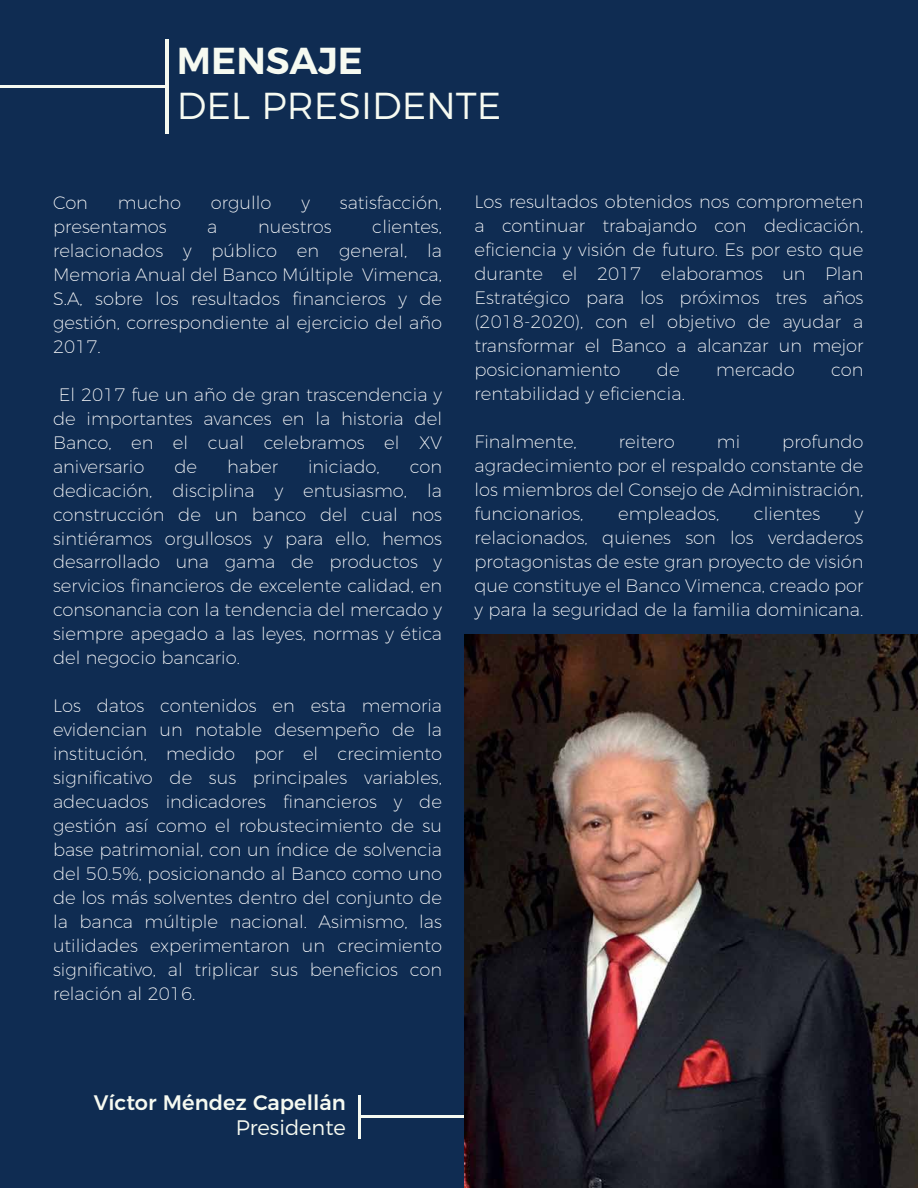
<style>
.page{position:relative;width:918px;height:1188px;background:#0f2c52}
.page>*{position:absolute;margin:0;border:0;box-sizing:border-box;transform-origin:0 0}
.t1{font:300 37.5px "Montserrat";color:#f6faf1}
.t2{font:600 37.5px "Montserrat";color:#f6faf1}
.t3{font:500 21px "Montserrat";color:#f6faf1}
.t4{font:300 21px "Montserrat";color:#f6faf1}
.t5{font:200 18px/24px "Montserrat";color:#fff;text-align:justify}
</style>
<div class="page">
<hr style="left:360px;top:1115px;width:558px;height:3px;background:#f6faf1">
<hr style="left:358px;top:1095px;width:3px;height:43px;background:#f6faf1">
<hr style="left:0;top:85px;width:167px;height:3px;background:#f6faf1">
<hr style="left:165px;top:39px;width:3px;height:95px;background:#f6faf1">
<img style="left:464px;top:635px;width:454px;height:553px">
<h1 class="t2" style="left:177px;top:30px;width:187px">MENSAJE</h1>
<h1 class="t1" style="left:177px;top:76px;width:326px">DEL PRESIDENTE</h1>
<p class="t5" style="left:53px;top:189px;width:36px">Con</p>
<p class="t5" style="left:118px;top:189px;width:65px">mucho</p>
<p class="t5" style="left:211px;top:189px;width:62px">orgullo</p>
<p class="t5" style="left:301px;top:189px;width:10px">y</p>
<p class="t5" style="left:340px;top:189px;width:104px">satisfacción,</p>
<p class="t5" style="left:53px;top:213px;width:115px">presentamos</p>
<p class="t5" style="left:207px;top:213px;width:12px">a</p>
<p class="t5" style="left:258px;top:213px;width:75px">nuestros</p>
<p class="t5" style="left:53px;top:213px;width:391px;text-indent:319px">clientes, relacionados y público en general, la Memoria Anual del Banco Múltiple Vimenca, S.A, sobre los resultados financieros y de gestión, correspondiente al ejercicio del año 2017.</p>
<p class="t5" style="left:53px;top:381px;width:391px;text-indent:6px">El 2017 fue un año de gran trascendencia y de importantes avances en la historia del Banco, en el cual celebramos el XV aniversario</p>
<p class="t5" style="left:174px;top:453px;width:24px">de</p>
<p class="t5" style="left:227px;top:453px;width:52px">haber</p>
<p class="t5" style="left:308px;top:453px;width:73px">iniciado,</p>
<p class="t5" style="left:53px;top:453px;width:391px;text-indent:357px">con dedicación, disciplina y entusiasmo, la construcción de un banco del cual nos sintiéramos orgullosos y para ello, hemos desarrollado una gama de productos y servicios financieros de excelente calidad, en consonancia con la tendencia del mercado y siempre apegado a las leyes, normas y ética del negocio bancario.</p>
<p class="t5" style="left:53px;top:693px;width:391px">Los datos contenidos en esta memoria evidencian un notable desempeño de la institución, medido por el crecimiento significativo de sus principales variables, adecuados indicadores financieros y de gestión así como el robustecimiento de su base patrimonial, con un índice de solvencia del 50.5%, posicionando al Banco como uno de los más solventes dentro del conjunto de la banca múltiple nacional. Asimismo, las utilidades experimentaron un crecimiento significativo, al triplicar sus beneficios con relación al 2016.</p>
<p class="t5" style="left:474px;top:188px;width:391px">Los resultados obtenidos nos comprometen a continuar trabajando con dedicación, eficiencia y visión de futuro. Es por esto que durante el 2017 elaboramos un Plan Estratégico para los próximos tres años (2018-2020), con el objetivo de ayudar a transformar el Banco a alcanzar un mejor posicionamiento</p>
<p class="t5" style="left:657px;top:356px;width:24px">de</p>
<p class="t5" style="left:716px;top:356px;width:80px">mercado</p>
<p class="t5" style="left:831px;top:356px;width:34px">con</p>
<p class="t5" style="left:474px;top:380px;width:212px">rentabilidad y eficiencia.</p>
<p class="t5" style="left:474px;top:428px;width:104px">Finalmente,</p>
<p class="t5" style="left:619px;top:428px;width:57px">reitero</p>
<p class="t5" style="left:717px;top:428px;width:25px">mi</p>
<p class="t5" style="left:474px;top:428px;width:391px;text-indent:308px">profundo agradecimiento por el respaldo constante de los miembros del Consejo de Administración, funcionarios,</p>
<p class="t5" style="left:618px;top:500px;width:103px">empleados,</p>
<p class="t5" style="left:754px;top:500px;width:68px">clientes</p>
<p class="t5" style="left:474px;top:500px;width:391px;text-indent:381px">y relacionados, quienes son los verdaderos protagonistas de este gran proyecto de visión que constituye el Banco Vimenca, creado por y para la seguridad de la familia dominicana.</p>
<p class="t3" style="left:94px;top:1086px;width:253px">Víctor Méndez Capellán</p>
<p class="t4" style="left:236px;top:1111px;width:112px">Presidente</p>
</div>
